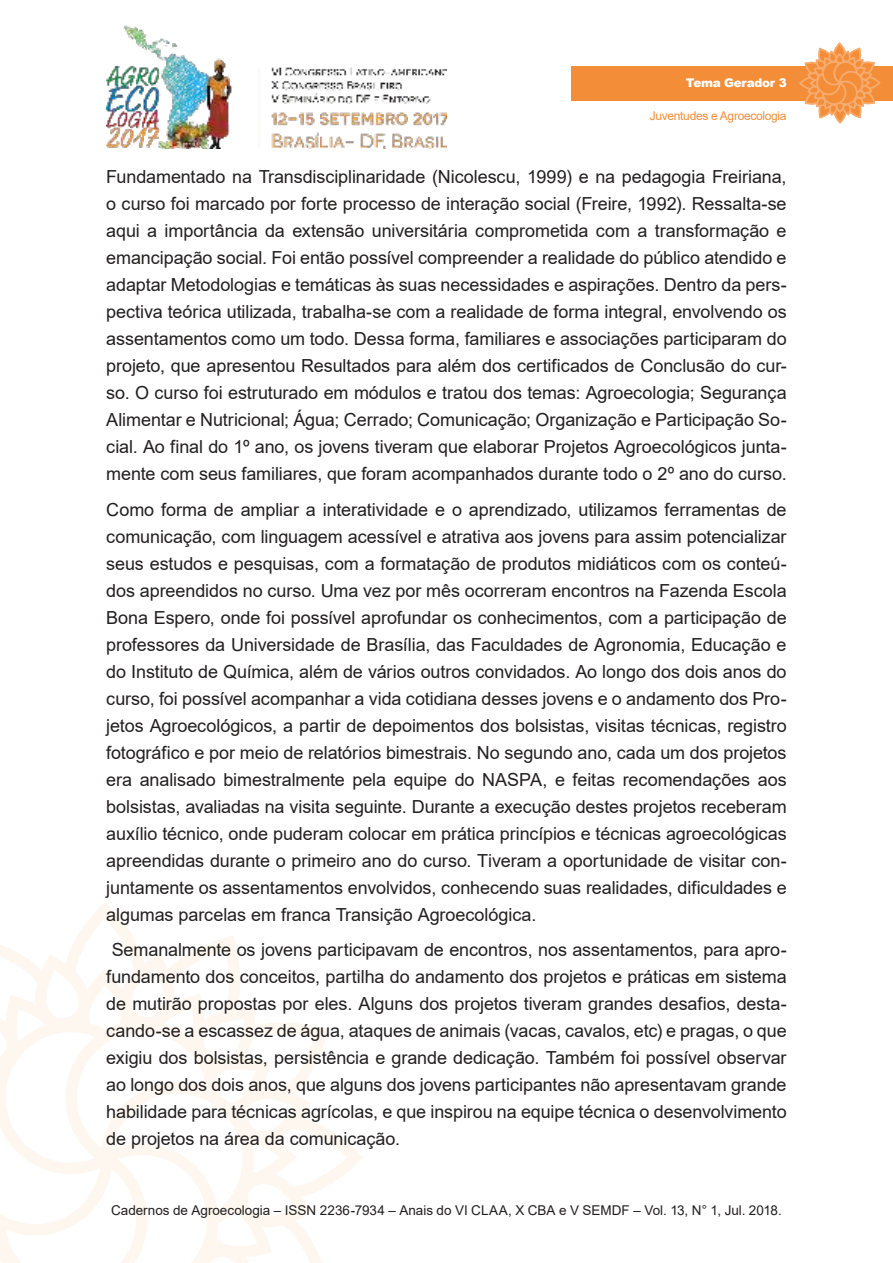
<style>
.page{position:relative;width:893px;height:1263px;background:#fff}
.page>*{position:absolute;margin:0;border:0;box-sizing:border-box;transform-origin:0 0}
.t1{font:18px/27px "Arial";letter-spacing:-.005em;color:#221f1f;text-align:justify}
.t2{font:13.5px "Arial";color:#221f1f}
.t3{font:12px "Arial";letter-spacing:-.025em;color:#f38d38}
.t4{font:900 12px "Arial";letter-spacing:-.025em;color:#fff}
</style>
<div class="page">
<img style="left:106px;top:25px;width:340px;height:124px">
<svg style="left:0;top:910px;width:363px;height:353px"></svg>
<div style="left:571px;top:66px;width:322px;height:34px;background:#f38d38"></div>
<svg style="left:798px;top:43px;width:83px;height:81px"></svg>
<p class="t4" style="left:686px;top:76px;width:102px">Tema Gerador 3</p>
<p class="t3" style="left:650px;top:112px;width:138px">Juventudes e Agroecologia</p>
<p class="t1" style="left:106px;top:165px;width:682px">Fundamentado na Transdisciplinaridade (Nicolescu, 1999) e na pedagogia Freiriana, o curso foi marcado por forte processo de interação social (Freire, 1992). Ressalta-se aqui a importância da extensão universitária comprometida com a transformação e emancipação social. Foi então possível compreender a realidade do público atendido e adaptar Metodologias e temáticas às suas necessidades e aspirações. Dentro da pers&shy;pectiva teórica utilizada, trabalha-se com a realidade de forma integral, envolvendo os assentamentos como um todo. Dessa forma, familiares e associações participaram do projeto, que apresentou Resultados para além dos certificados de Conclusão do cur&shy;so. O curso foi estruturado em módulos e tratou dos temas: Agroecologia; Segurança Alimentar e Nutricional; Água; Cerrado; Comunicação; Organização e Participação So&shy;cial. Ao final do 1º ano, os jovens tiveram que elaborar Projetos Agroecológicos junta&shy;mente com seus familiares, que foram acompanhados durante todo o 2º ano do curso.</p>
<p class="t1" style="left:106px;top:498px;width:682px">Como forma de ampliar a interatividade e o aprendizado, utilizamos ferramentas de comunicação, com linguagem acessível e atrativa aos jovens para assim potencializar seus estudos e pesquisas, com a formatação de produtos midiáticos com os conteú&shy;dos apreendidos no curso. Uma vez por mês ocorreram encontros na Fazenda Escola Bona Espero, onde foi possível aprofundar os conhecimentos, com a participação de professores da Universidade de Brasília, das Faculdades de Agronomia, Educação e do Instituto de Química, além de vários outros convidados. Ao longo dos dois anos do curso, foi possível acompanhar a vida cotidiana desses jovens e o andamento dos Pro&shy;jetos Agroecológicos, a partir de depoimentos dos bolsistas, visitas técnicas, registro fotográfico e por meio de relatórios bimestrais. No segundo ano, cada um dos projetos era analisado bimestralmente pela equipe do NASPA, e feitas recomendações aos bolsistas, avaliadas na visita seguinte. Durante a execução destes projetos receberam auxílio técnico, onde puderam colocar em prática princípios e técnicas agroecológicas apreendidas durante o primeiro ano do curso. Tiveram a oportunidade de visitar con&shy;juntamente os assentamentos envolvidos, conhecendo suas realidades, dificuldades e algumas parcelas em franca Transição Agroecológica.</p>
<p class="t1" style="left:106px;top:938px;width:682px;text-indent:5px">Semanalmente os jovens participavam de encontros, nos assentamentos, para apro&shy;fundamento dos conceitos, partilha do andamento dos projetos e práticas em sistema de mutirão propostas por eles. Alguns dos projetos tiveram grandes desafios, desta&shy;cando-se a escassez de água, ataques de animais (vacas, cavalos, etc) e pragas, o que exigiu dos bolsistas, persistência e grande dedicação. Também foi possível observar ao longo dos dois anos, que alguns dos jovens participantes não apresentavam grande habilidade para técnicas agrícolas, e que inspirou na equipe técnica o desenvolvimento de projetos na área da comunicação.</p>
<p class="t2" style="left:111px;top:1205px;width:672px">Cadernos de Agroecologia – ISSN 2236-7934 – Anais do VI CLAA, X CBA e V SEMDF – Vol. 13, N° 1, Jul. 2018.</p>
</div>
